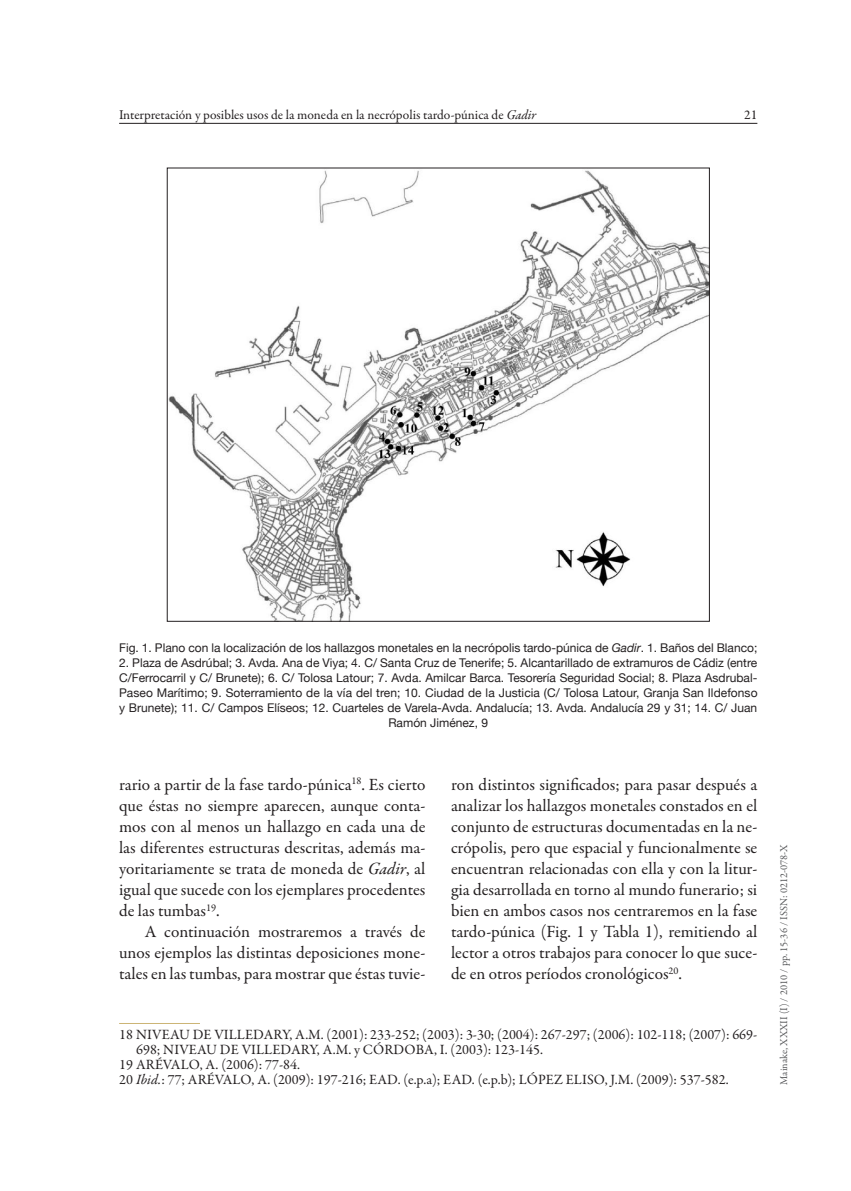
<style>
.page{position:relative;width:851px;height:1191px;background:#fff}
.page>*{position:absolute;margin:0;border:0;box-sizing:border-box;transform-origin:0 0}
.t1{font:17.25px/21px "Garamond Premr Pro";color:#231f20;text-align:justify}
.t2{font:14.25px "Garamond Premr Pro";color:#231f20}
.t3{font:13.5px "Garamond Premr Pro";color:#231f20}
.t4{font:12px/15px "Helvetica Neue";color:#231f20;text-align:center}
.t5{font:10.5px "Garamond Premr Pro";color:#57585a}
.s1{font-style:italic}
</style>
<div class="page">
<hr style="left:119px;top:123px;width:638px;height:1px;background:#231f20">
<img style="left:169px;top:170px;width:538px;height:449px">
<hr style="left:119px;top:1023px;width:81px;height:1px;background:#ccb576">
<p class="t3" style="left:119px;top:107px;width:418px">Interpretación y posibles usos de la moneda en la necrópolis tardo-púnica de <span class="s1">Gadir</span></p>
<p class="t3" style="left:744px;top:107px;width:15px">21</p>
<p class="t4" style="left:119px;top:640px;width:639px">Fig. 1. Plano con la localización de los hallazgos monetales en la necrópolis tardo-púnica de <span class="s1">Gadir</span>. 1. Baños del Blanco;</p>
<p class="t4" style="left:119px;top:655px;width:639px">2. Plaza de Asdrúbal; 3. Avda. Ana de Viya; 4. C/ Santa Cruz de Tenerife; 5. Alcantarillado de extramuros de Cádiz (entre C/Ferrocarril y C/ Brunete); 6. C/ Tolosa Latour; 7. Avda. Amilcar Barca. Tesorería Seguridad Social; 8. Plaza Asdrubal-Paseo Marítimo; 9. Soterramiento de la vía del tren; 10. Ciudad de la Justicia (C/ Tolosa Latour, Granja San Ildefonso y Brunete); 11. C/ Campos Elíseos; 12. Cuarteles de Varela-Avda. Andalucía; 13. Avda. Andalucía 29 y 31; 14. C/ Juan Ramón Jiménez, 9</p>
<p class="t1" style="left:119px;top:774px;width:308px">rario a partir de la fase tardo-púnica<sup>18</sup>. Es cierto que éstas no siempre aparecen, aunque conta&shy;mos con al menos un hallazgo en cada una de las diferentes estructuras descritas, además ma&shy;yoritariamente se trata de moneda de <span class="s1">Gadir</span>, al igual que sucede con los ejemplares procedentes de las tumbas<sup>19</sup>.</p>
<p class="t1" style="left:119px;top:921px;width:308px;text-indent:26px">A continuación mostraremos a través de unos ejemplos las distintas deposiciones mone&shy;tales en las tumbas, para mostrar que éstas tuvie-</p>
<p class="t1" style="left:451px;top:774px;width:308px">ron distintos significados; para pasar después a analizar los hallazgos monetales constados en el conjunto de estructuras documentadas en la ne&shy;crópolis, pero que espacial y funcionalmente se encuentran relacionadas con ella y con la litur&shy;gia desarrollada en torno al mundo funerario; si bien en ambos casos nos centraremos en la fase tardo-púnica (Fig. 1 y Tabla 1), remitiendo al lector a otros trabajos para conocer lo que suce&shy;de en otros períodos cronológicos<sup>20</sup>.</p>
<p class="t2" style="left:119px;top:1026px;width:639px">18 NIVEAU DE VILLEDARY, A.M. (2001): 233-252; (2003): 3-30; (2004): 267-297; (2006): 102-118; (2007): 669-</p>
<p class="t2" style="left:136px;top:1041px;width:408px">698; NIVEAU DE VILLEDARY, A.M. y CÓRDOBA, I. (2003): 123-145.</p>
<p class="t2" style="left:119px;top:1056px;width:182px">19 ARÉVALO, A. (2006): 77-84.</p>
<p class="t2" style="left:119px;top:1071px;width:611px">20 <span class="s1">Ibid.</span>: 77; ARÉVALO, A. (2009): 197-216; EAD. (e.p.a); EAD. (e.p.b); LÓPEZ ELISO, J.M. (2009): 537-582.</p>
<p class="t5" style="left:777px;top:1084px;width:242px;rotate:-90deg">Mainake, XXXII (I) / 2010 / pp. 15-36 / ISSN: 0212-078-X</p>
</div>
